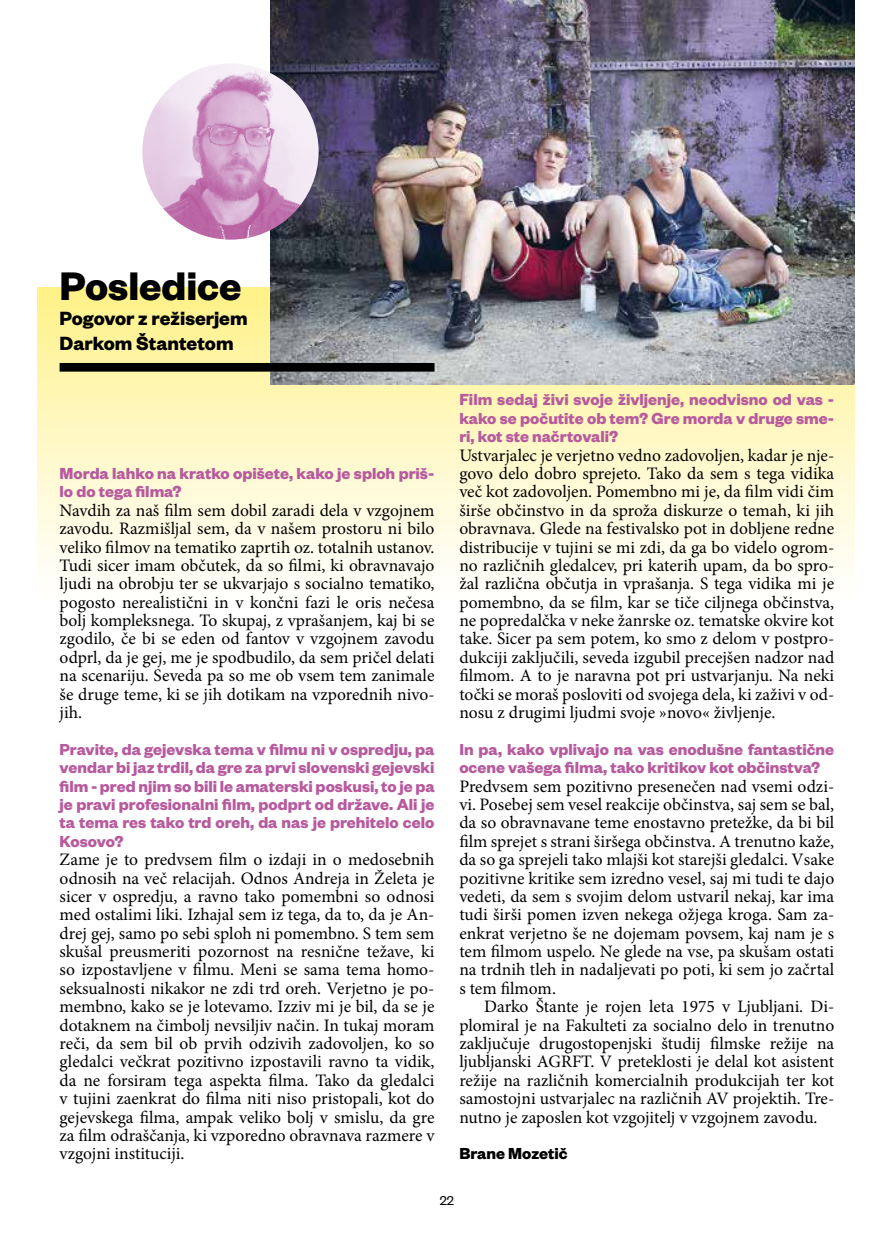
<style>
.page{position:relative;width:874px;height:1241px;background:#fff}
.page>*{position:absolute;margin:0;border:0;box-sizing:border-box;transform-origin:0 0}
.t1{font:700 43.75px "Founders Grotesk";color:#000}
.t2{font:700 21px/25.2px "Founders Grotesk";color:#000}
.t3{font:17.5px/18.4px "Minion Pro";color:#000;text-align:justify}
.t4{font:700 17.5px/18.4px "Founders Grotesk";color:#b75a9e}
.t5{font:700 17.5px "Founders Grotesk";color:#000}
.t6{font:14px "Founders Grotesk";color:#000}
</style>
<div class="page">
<svg style="left:37px;top:288px;width:409px;height:282px;background:#fef7c6"></svg>
<svg style="left:446px;top:384px;width:407px;height:187px;background:#fef9d3"></svg>
<img style="left:270px;top:0;width:583px;height:384px">
<img style="left:142px;top:63px;width:176px;height:176px;border-radius:88px">
<div style="left:60px;top:363px;width:374px;height:8px;background:#000"></div>
<h1 class="t1" style="left:60px;top:258px;width:183px">Posledice</h1>
<p class="t2" style="left:60px;top:304px;width:189px">Pogovor z režiserjem<br>Darkom Štantetom</p>
<p class="t4" style="left:60px;top:463px;width:376px">Morda lahko na kratko opišete, kako je sploh priš&shy;lo do tega filma?</p>
<p class="t3" style="left:60px;top:501px;width:376px">Navdih za naš film sem dobil zaradi dela v vzgojnem zavodu. Razmišljal sem, da v našem prostoru ni bilo veliko filmov na tematiko zaprtih oz. totalnih ustanov.<br>Tudi sicer imam občutek, da so filmi, ki obravnavajo ljudi na obrobju ter se ukvarjajo s socialno tematiko, pogosto nerealistični in v končni fazi le oris nečesa bolj kompleksnega. To skupaj, z vprašanjem, kaj bi se zgodilo, če bi se eden od fantov v vzgojnem zavodu odprl, da je gej, me je spodbudilo, da sem pričel delati na scenariju. Seveda pa so me ob vsem tem zanimale še druge teme, ki se jih dotikam na vzporednih nivo&shy;jih.</p>
<p class="t4" style="left:60px;top:739px;width:376px;text-align:justify">Pravite, da gejevska tema v filmu ni v ospredju, pa vendar bi jaz trdil, da gre za prvi slovenski gejevski film - pred njim so bili le amaterski poskusi, to je pa je pravi profesionalni film, podprt od države. Ali je ta tema res tako trd oreh, da nas je prehitelo celo Kosovo?</p>
<p class="t3" style="left:60px;top:850px;width:376px">Zame je to predvsem film o izdaji in o medosebnih odnosih na več relacijah. Odnos Andreja in Želeta je sicer v ospredju, a ravno tako pomembni so odnosi med ostalimi liki. Izhajal sem iz tega, da to, da je An&shy;drej gej, samo po sebi sploh ni pomembno. S tem sem skušal preusmeriti pozornost na resnične težave, ki so izpostavljene v filmu. Meni se sama tema homo&shy;seksualnosti nikakor ne zdi trd oreh. Verjetno je po&shy;membno, kako se je lotevamo. Izziv mi je bil, da se je dotaknem na čimbolj nevsiljiv način. In tukaj moram reči, da sem bil ob prvih odzivih zadovoljen, ko so gledalci večkrat pozitivno izpostavili ravno ta vidik, da ne forsiram tega aspekta filma. Tako da gledalci v tujini zaenkrat do filma niti niso pristopali, kot do gejevskega filma, ampak veliko bolj v smislu, da gre za film odraščanja, ki vzporedno obravnava razmere v vzgojni instituciji.</p>
<p class="t4" style="left:459px;top:389px;width:376px;text-align:justify">Film sedaj živi svoje življenje, neodvisno od vas - kako se počutite ob tem? Gre morda v druge sme&shy;ri, kot ste načrtovali?</p>
<p class="t3" style="left:459px;top:446px;width:376px">Ustvarjalec je verjetno vedno zadovoljen, kadar je nje&shy;govo delo dobro sprejeto. Tako da sem s tega vidika več kot zadovoljen. Pomembno mi je, da film vidi čim širše občinstvo in da sproža diskurze o temah, ki jih obravnava. Glede na festivalsko pot in dobljene redne distribucije v tujini se mi zdi, da ga bo videlo ogrom&shy;no različnih gledalcev, pri katerih upam, da bo spro&shy;žal različna občutja in vprašanja. S tega vidika mi je pomembno, da se film, kar se tiče ciljnega občinstva, ne popredalčka v neke žanrske oz. tematske okvire kot take. Sicer pa sem potem, ko smo z delom v postpro&shy;dukciji zaključili, seveda izgubil precejšen nadzor nad filmom. A to je naravna pot pri ustvarjanju. Na neki točki se moraš posloviti od svojega dela, ki zaživi v od&shy;nosu z drugimi ljudmi svoje »novo« življenje.</p>
<p class="t4" style="left:459px;top:739px;width:376px">In pa, kako vplivajo na vas enodušne fantastične ocene vašega filma, tako kritikov kot občinstva?</p>
<p class="t3" style="left:459px;top:776px;width:376px">Predvsem sem pozitivno presenečen nad vsemi odzi&shy;vi. Posebej sem vesel reakcije občinstva, saj sem se bal, da so obravnavane teme enostavno pretežke, da bi bil film sprejet s strani širšega občinstva. A trenutno kaže, da so ga sprejeli tako mlajši kot starejši gledalci. Vsake pozitivne kritike sem izredno vesel, saj mi tudi te dajo vedeti, da sem s svojim delom ustvaril nekaj, kar ima tudi širši pomen izven nekega ožjega kroga. Sam za&shy;enkrat verjetno še ne dojemam povsem, kaj nam je s tem filmom uspelo. Ne glede na vse, pa skušam ostati na trdnih tleh in nadaljevati po poti, ki sem jo začrtal s tem filmom.</p>
<p class="t3" style="left:459px;top:997px;width:376px;text-indent:25px">Darko Štante je rojen leta 1975 v Ljubljani. Di&shy;plomiral je na Fakulteti za socialno delo in trenutno zaključuje drugostopenjski študij filmske režije na ljubljanski AGRFT. V preteklosti je delal kot asistent režije na različnih komercialnih produkcijah ter kot samostojni ustvarjalec na različnih AV projektih. Tre&shy;nutno je zaposlen kot vzgojitelj v vzgojnem zavodu.</p>
<p class="t5" style="left:459px;top:1142px;width:110px">Brane Mozetič</p>
<p class="t6" style="left:439px;top:1191px;width:16px">22</p>
</div>
